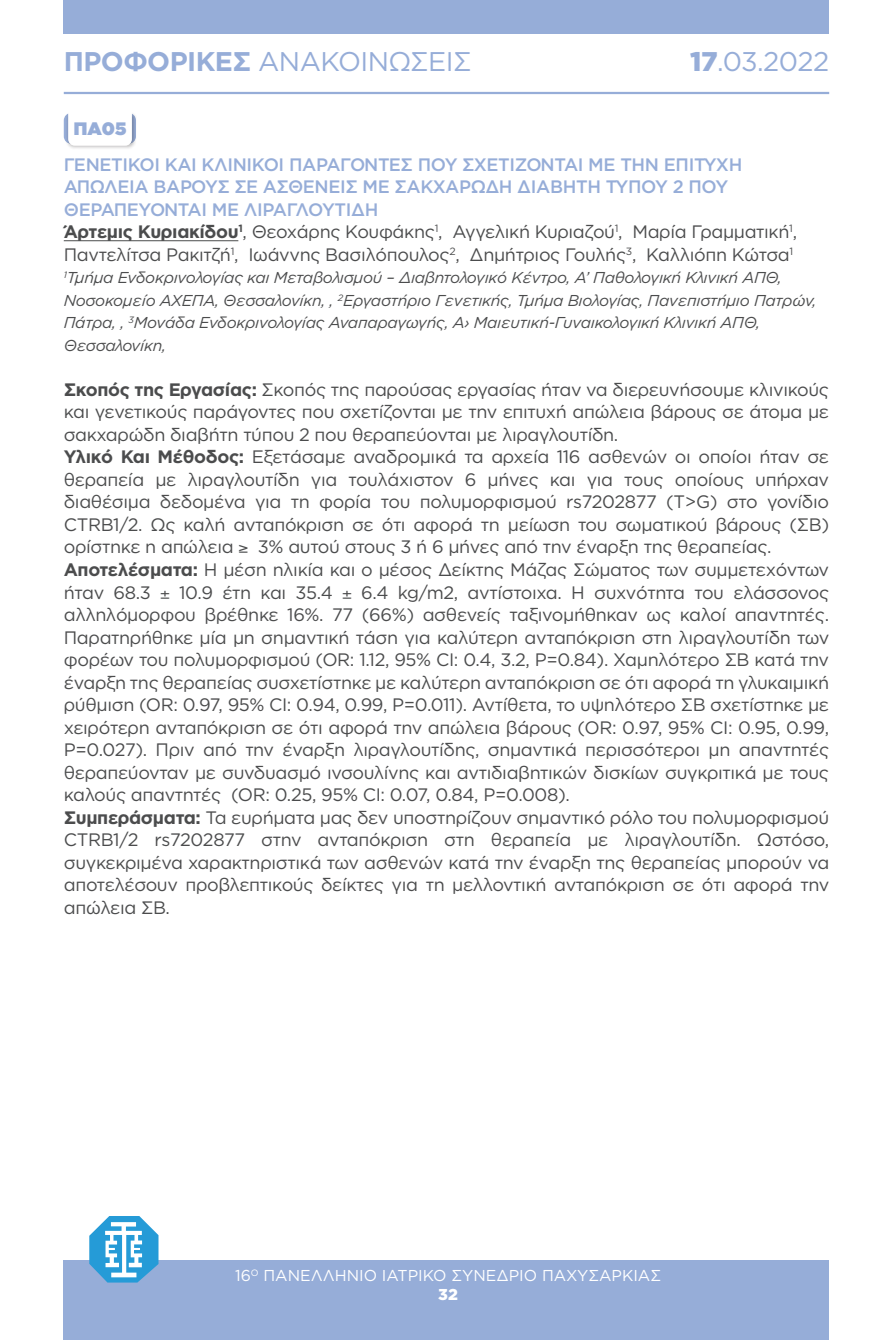
<style>
.page{position:relative;width:893px;height:1340px;background:#fff}
.page>*{position:absolute;margin:0;border:0;box-sizing:border-box;transform-origin:0 0}
.t1{font:27px "Gotham Greek";letter-spacing:-.02em;color:#96add8}
.t2{font:18px/22.5px "Gotham Greek";letter-spacing:-.02em;color:#4b4c4d}
.t3{font:500 18px/22.5px "Gotham Greek";letter-spacing:-.02em;color:#96add8}
.t4{font:900 18px "Gotham Greek";color:#96add8}
.t5{font:italic 15.75px/22.5px "Gotham Greek";letter-spacing:-.02em;color:#4b4c4d}
.t6{font:15.75px/18.9px "Gotham Greek";color:#fff;text-align:center}
.s1{font-weight:700}
.s2{font-weight:900}
.s3{font-weight:700;color:#4b4c4d}
.s4{font-weight:400;color:#4b4c4d}
</style>
<div class="page">
<div style="left:64px;top:1260px;width:765px;height:79px;background:#96add8"></div>
<div style="left:64px;top:0;width:765px;height:33px;background:#96add8"></div>
<svg style="left:89px;top:1216px;width:69px;height:66px"></svg>
<hr style="left:64px;top:92px;width:765px;height:2px;background:#96add8">
<hr style="left:64px;top:240px;width:174px;height:1px;background:#4b4c4d">
<svg style="left:64px;top:113px;width:72px;height:33px"></svg>
<h1 class="t1" style="left:64px;top:46px;width:409px"><span class="s1">ΠΡΟΦΟΡΙΚΈΣ</span> ΑΝΑΚΟΙΝΏΣΕΙΣ</h1>
<h1 class="t1" style="left:690px;top:46px;width:140px"><span class="s2">17</span>.03.2022</h1>
<p class="t4" style="left:74px;top:119px;width:54px">ΠΑ05</p>
<p class="t3" style="left:64px;top:153px;width:735px">ΓΕΝΕΤΙΚΟΙ ΚΑΙ ΚΛΙΝΙΚΟΙ ΠΑΡΑΓΟΝΤΕΣ ΠΟΥ ΣΧΕΤΙΖΟΝΤΑΙ ΜΕ ΤΗΝ ΕΠΙΤΥΧΗ ΑΠΩΛΕΙΑ ΒΑΡΟΥΣ ΣΕ ΑΣΘΕΝΕΙΣ ΜΕ ΣΑΚΧΑΡΩΔΗ ΔΙΑΒΗΤΗ ΤΥΠΟΥ 2 ΠΟΥ ΘΕΡΑΠΕΥΟΝΤΑΙ ΜΕ ΛΙΡΑΓΛΟΥΤΙΔΗ<br><span class="s3">Άρτεμις Κυριακίδου</span><sup>1</sup><span class="s4">, Θεοχάρης Κουφάκης</span><sup>1</sup><span class="s4">, Αγγελική Κυριαζού</span><sup>1</sup><span class="s4">, Μαρία Γραμματική</span><sup>1</sup><span class="s4">, Παντελίτσα Ρακιτζή</span><sup>1</sup><span class="s4">, Ι ωάννης Βασιλόπουλος</span><sup>2</sup><span class="s4">, Δημήτριος Γουλής</span><sup>3</sup><span class="s4">, Καλλιόπη Κώτσα</span><sup>1</sup></p>
<p class="t5" style="left:64px;top:266px;width:754px"><sup>1</sup>Τμήμα Ενδοκρινολογίας και Μεταβολισμού – Διαβητολογικό Κέντρο, Α’ Παθολογική Κλινική ΑΠΘ, Νοσοκομείο ΑΧΕΠΑ, Θεσσαλονίκη, , <sup>2</sup>Εργαστήριο Γενετικής, Τμήμα Βιολογίας, Πανεπιστήμιο Πατρών, Πάτρα, , <sup>3</sup>Μονάδα Ενδοκρινολογίας Αναπαραγωγής, Α› Μαιευτική-Γυναικολογική Κλινική ΑΠΘ, Θεσσαλονίκη,</p>
<p class="t2" style="left:64px;top:378px;width:767px"><span class="s1">Σκοπός της Εργασίας:</span> Σκοπός της παρούσας εργασίας ήταν να διερευνήσουμε κλινικούς και γενετικούς παράγοντες που σχετίζονται με την επιτυχή απώλεια βάρους σε άτομα με σακχαρώδη διαβήτη τύπου 2 που θεραπεύονται με λιραγλουτίδη.<br><span class="s1">Υλικό Και Μέθοδος:</span> Εξετάσαμε αναδρομικά τα αρχεία 116 ασθενών οι οποίοι ήταν σε θεραπεία με λιραγλουτίδη για τουλάχιστον 6 μήνες και για τους οποίους υπήρχαν διαθέσιμα δεδομένα για τη φορία του πολυμορφισμού rs7202877 (Τ&gt;G) στο γονίδιο CTRB1/2. Ως καλή ανταπόκριση σε ότι αφορά τη μείωση του σωματικού βάρους (ΣΒ) ορίστηκε η απώλεια ≥ 3% αυτού στους 3 ή 6 μήνες από την έναρξη της θεραπείας.<br><span class="s1">Αποτελέσματα:</span> H μέση ηλικία και ο μέσος Δείκτης Μάζας Σώματος των συμμετεχόντων ήταν 68.3</p>
<p class="t2" style="left:64px;top:580px;width:767px;text-indent:297px">6.4 kg/m2, αντίστοιχα. Η συχνότητα του ελάσσονος αλληλόμορφου βρέθηκε 16%. 77 (66%) ασθενείς ταξινομήθηκαν ως καλοί απαντητές.<br>Παρατηρήθηκε μία μη σημαντική τάση για καλύτερη ανταπόκριση στη λιραγλουτίδη των φορέων του πολυμορφισμού (OR: 1.12, 95% CI: 0.4, 3.2, P=0.84). Χαμηλότερο ΣΒ κατά την έναρξη της θεραπείας συσχετίστηκε με καλύτερη ανταπόκριση σε ότι αφορά τη γλυκαιμική ρύθμιση (OR: 0.97, 95% CI: 0.94, 0.99, P=0.011). Αντίθετα, το υψηλότερο ΣΒ σχετίστηκε με χειρότερη ανταπόκριση σε ότι αφορά την απώλεια βάρους (OR: 0.97, 95% CI: 0.95, 0.99, P=0.027). Πριν από την έναρξη λιραγλουτίδης, σημαντικά περισσότεροι μη απαντητές θεραπεύονταν με συνδυασμό ινσουλίνης και αντιδιαβητικών δισκίων συγκριτικά με τους καλούς απαντητές (OR: 0.25, 95% CI: 0.07, 0.84, P=0.008).<br><span class="s1">Συμπεράσματα:</span> Τα ευρήματα μας δεν υποστηρίζουν σημαντικό ρόλο του πολυμορφισμού CTRB1/2 rs7202877 στην ανταπόκριση στη θεραπεία με λιραγλουτίδη. Ωστόσο, συγκεκριμένα χαρακτηριστικά των ασθενών κατά την έναρξη της θεραπείας μπορούν να αποτελέσουν προβλεπτικούς δείκτες για τη μελλοντική ανταπόκριση σε ότι αφορά την απώλεια ΣΒ.</p>
<p class="t2" style="left:179px;top:580px;width:155px">10.9 έτη και 35.4</p>
<p class="t6" style="left:235px;top:1265px;width:428px">16<sup>O</sup> ΠΑΝΕΛΛΉΝΙ Ο ΙΑΤΡΙ ΚΌ ΣΥΝΈΔΡΙ Ο ΠΑΧΥΣΑΡΚΊΑΣ<br><span class="s2">32</span></p>
</div>
